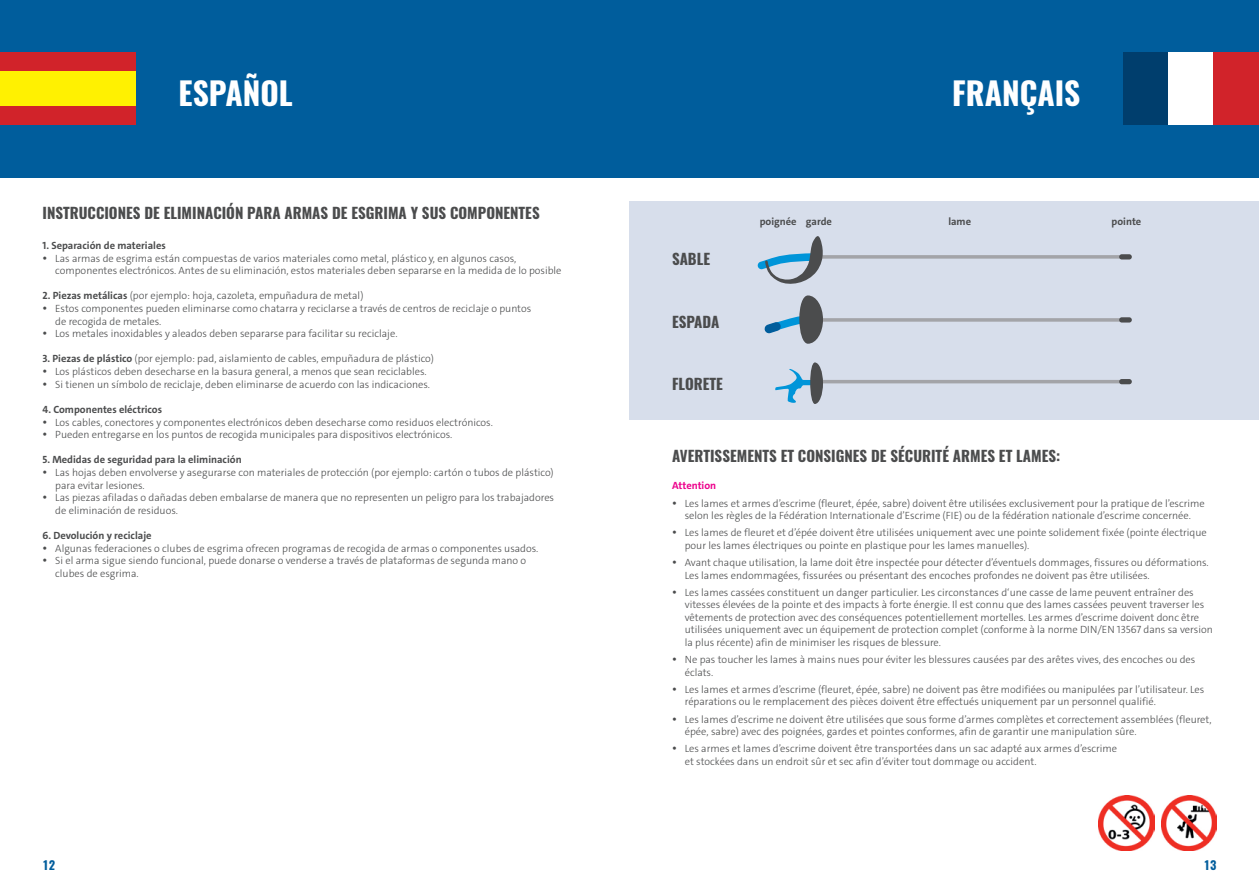
<style>
.page{position:relative;width:1259px;height:893px;background:#fff}
.page>*{position:absolute;margin:0;border:0;box-sizing:border-box;transform-origin:0 0}
.t1{font:700 31.5px "Oswald";color:#fff}
.t2{font:700 15px "Oswald";color:#4b4c4d}
.t3{font:700 12px "Oswald";color:#005d9c}
.t4{font:300 10.5px/12.6px "The Sans C4 s";color:#4b4c4d}
.t5{font:700 10.5px "The Sans C4 s";color:#4b4c4d}
.t6{font:700 10.5px "The Sans";color:#4b4c4d}
.t7{font:700 10.5px "The Sans";color:#ed028c}
.s1{font-weight:700}
</style>
<div class="page">
<div style="left:0;top:0;width:1259px;height:177px;background:#005d9c"></div>
<img style="left:1098px;top:795px;width:56px;height:55px">
<img style="left:1161px;top:795px;width:55px;height:55px">
<div style="left:0;top:52px;width:135px;height:19px;background:#d1232a"></div>
<div style="left:0;top:71px;width:135px;height:35px;background:#fff101"></div>
<div style="left:0;top:106px;width:135px;height:19px;background:#d1232a"></div>
<div style="left:1123px;top:52px;width:45px;height:73px;background:#003e6d"></div>
<div style="left:1168px;top:52px;width:46px;height:73px;background:#fff"></div>
<div style="left:1214px;top:52px;width:45px;height:73px;background:#d1232a"></div>
<div style="left:629px;top:201px;width:630px;height:219px;background:#d7deeb"></div>
<svg style="left:757px;top:236px;width:374px;height:48px"></svg>
<div style="left:1119px;top:254px;width:12px;height:5px;background:#4b4c4d;border-radius:3px"></div>
<hr style="left:818px;top:380px;width:313px;height:3px;background:#a3a4a8;border-radius:2px">
<svg style="left:764px;top:295px;width:367px;height:49px"></svg>
<svg style="left:775px;top:362px;width:48px;height:42px"></svg>
<div style="left:1119px;top:317px;width:12px;height:6px;background:#4b4c4d;border-radius:3px"></div>
<div style="left:1119px;top:379px;width:12px;height:5px;background:#4b4c4d;border-radius:3px"></div>
<h1 class="t1" style="left:179px;top:71px;width:116px">ESPAÑOL</h1>
<h1 class="t1" style="left:952px;top:71px;width:130px">FRANÇAIS</h1>
<h2 class="t2" style="left:43px;top:203px;width:499px">INSTRUCCIONES DE ELIMINACIÓN PARA ARMAS DE ESGRIMA Y SUS COMPONENTES</h2>
<p class="t5" style="left:43px;top:239px;width:125px">1. Separación de materiales</p>
<p class="t4" style="left:55px;top:252px;width:508px">Las armas de esgrima están compuestas de varios materiales como metal, plástico y, en algunos casos, componentes electrónicos. Antes de su eliminación, estos materiales deben separarse en la medida de lo posible</p>
<p class="t4" style="left:55px;top:290px;width:477px;text-indent:-13px"><span class="s1">2. Piezas metálicas</span> (por ejemplo: hoja, cazoleta, empuñadura de metal)<br>Estos componentes pueden eliminarse como chatarra y reciclarse a través de centros de reciclaje o puntos de recogida de metales.<br>Los metales inoxidables y aleados deben separarse para facilitar su reciclaje.</p>
<p class="t4" style="left:55px;top:353px;width:380px;text-indent:-13px"><span class="s1">3. Piezas de plástico</span> (por ejemplo: pad, aislamiento de cables, empuñadura de plástico)<br>Los plásticos deben desecharse en la basura general, a menos que sean reciclables.<br>Si tienen un símbolo de reciclaje, deben eliminarse de acuerdo con las indicaciones.</p>
<p class="t5" style="left:43px;top:403px;width:121px">4. Componentes eléctricos</p>
<p class="t4" style="left:55px;top:416px;width:439px">Los cables, conectores y componentes electrónicos deben desecharse como residuos electrónicos.<br>Pueden entregarse en los puntos de recogida municipales para dispositivos electrónicos.</p>
<p class="t5" style="left:43px;top:453px;width:201px">5. Medidas de seguridad para la eliminación</p>
<p class="t4" style="left:55px;top:466px;width:500px">Las hojas deben envolverse y asegurarse con materiales de protección (por ejemplo: cartón o tubos de plástico) para evitar lesiones.<br>Las piezas afiladas o dañadas deben embalarse de manera que no representen un peligro para los trabajadores de eliminación de residuos.</p>
<p class="t5" style="left:43px;top:529px;width:111px">6. Devolución y reciclaje</p>
<p class="t4" style="left:55px;top:542px;width:485px">Algunas federaciones o clubes de esgrima ofrecen programas de recogida de armas o componentes usados.<br>Si el arma sigue siendo funcional, puede donarse o venderse a través de plataformas de segunda mano o clubes de esgrima.</p>
<h2 class="t2" style="left:672px;top:249px;width:40px">SABLE</h2>
<h2 class="t2" style="left:672px;top:312px;width:49px">ESPADA</h2>
<h2 class="t2" style="left:672px;top:374px;width:52px">FLORETE</h2>
<p class="t6" style="left:759px;top:215px;width:74px">poignée garde</p>
<p class="t6" style="left:948px;top:215px;width:24px">lame</p>
<p class="t6" style="left:1111px;top:215px;width:31px">pointe</p>
<h2 class="t2" style="left:672px;top:446px;width:390px">AVERTISSEMENTS ET CONSIGNES DE SÉCURITÉ ARMES ET LAMES:</h2>
<p class="t7" style="left:672px;top:479px;width:46px">Attention</p>
<p class="t4" style="left:685px;top:497px;width:521px">Les lames et armes d’escrime (fleuret, épée, sabre) doivent être utilisées exclusivement pour la pratique de l’escrime selon les règles de la Fédération Internationale d’Escrime (FIE) ou de la fédération nationale d’escrime concernée.</p>
<p class="t4" style="left:685px;top:526px;width:523px">Les lames de fleuret et d’épée doivent être utilisées uniquement avec une pointe solidement fixée (pointe électrique pour les lames électriques ou pointe en plastique pour les lames manuelles).</p>
<p class="t4" style="left:685px;top:556px;width:525px">Avant chaque utilisation, la lame doit être inspectée pour détecter d’éventuels dommages, fissures ou déformations.<br>Les lames endommagées, fissurées ou présentant des encoches profondes ne doivent pas être utilisées.</p>
<p class="t4" style="left:685px;top:586px;width:529px">Les lames cassées constituent un danger particulier. Les circonstances d‘une casse de lame peuvent entraîner des vitesses élevées de la pointe et des impacts à forte énergie. Il est connu que des lames cassées peuvent traverser les vêtements de protection avec des conséquences potentiellement mortelles. Les armes d’escrime doivent donc être utilisées uniquement avec un équipement de protection complet (conforme à la norme DIN/EN 13567 dans sa version la plus récente) afin de minimiser les risques de blessure.</p>
<p class="t4" style="left:685px;top:653px;width:512px">Ne pas toucher les lames à mains nues pour éviter les blessures causées par des arêtes vives, des encoches ou des éclats.</p>
<p class="t4" style="left:685px;top:683px;width:521px">Les lames et armes d’escrime (fleuret, épée, sabre) ne doivent pas être modifiées ou manipulées par l’utilisateur. Les réparations ou le remplacement des pièces doivent être effectués uniquement par un personnel qualifié.</p>
<p class="t4" style="left:685px;top:713px;width:528px">Les lames d’escrime ne doivent être utilisées que sous forme d’armes complètes et correctement assemblées (fleuret, épée, sabre) avec des poignées, gardes et pointes conformes, afin de garantir une manipulation sûre.</p>
<p class="t4" style="left:685px;top:742px;width:434px">Les armes et lames d’escrime doivent être transportées dans un sac adapté aux armes d’escrime et stockées dans un endroit sûr et sec afin d’éviter tout dommage ou accident.</p>
<p class="t3" style="left:43px;top:857px;width:14px">12</p>
<p class="t3" style="left:1203px;top:857px;width:14px">13</p>
</div>
